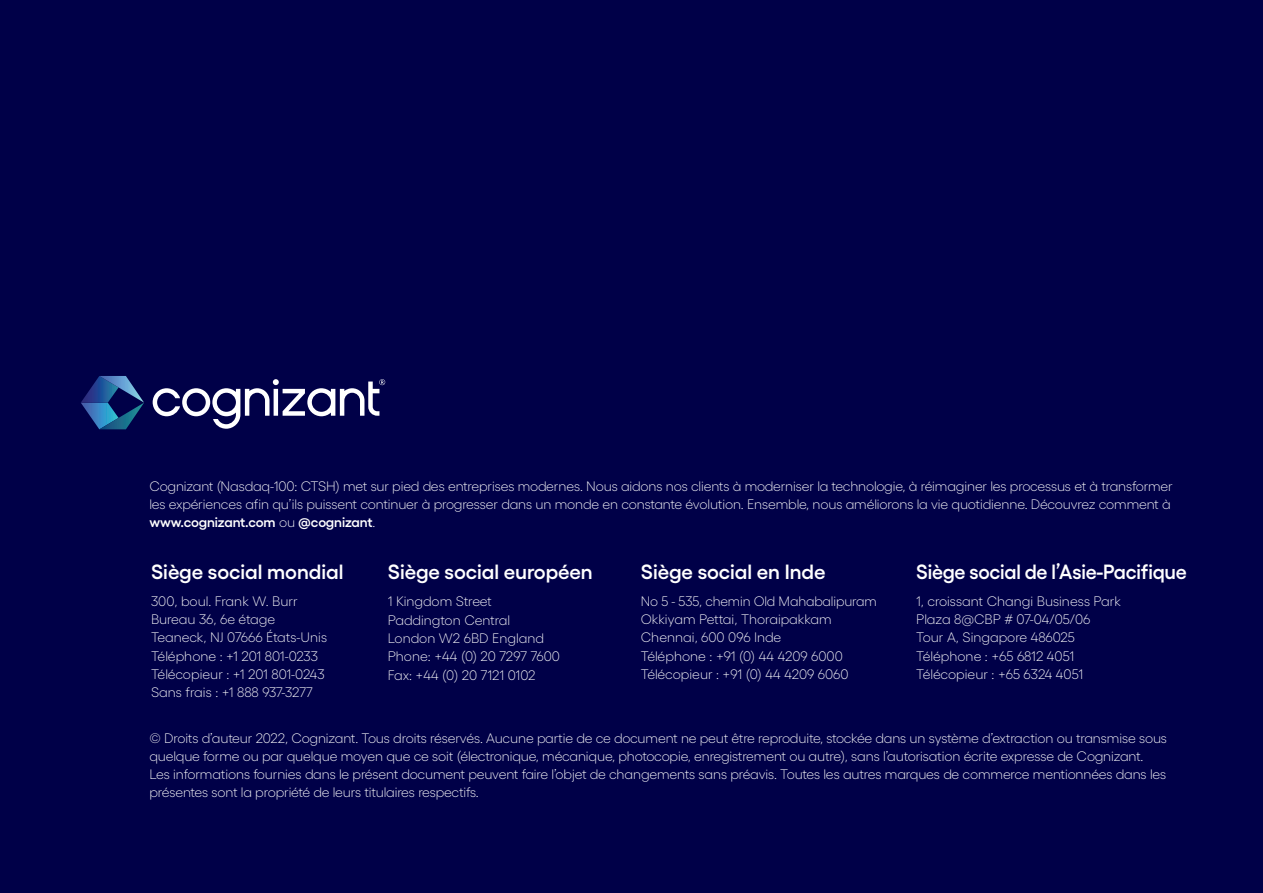
<style>
.page{position:relative;width:1263px;height:893px;background:#000048}
.page>*{position:absolute;margin:0;border:0;box-sizing:border-box;transform-origin:0 0}
.Folio_Centered_8_10{font:600 20.55px "Gellix";letter-spacing:-.005em;color:#fff}
.Folio_Centered_8_10-2{font:600 20.55px "Gellix";letter-spacing:-.005em;color:#fff;scale:.96 1}
.Folio_Centered_8_10-3{font:300 13.65px/18.3px "Gellix";letter-spacing:-.01em;color:#fff}
.s1{font-weight:600}
</style>
<div class="page">
<svg style="left:153px;top:379px;width:232px;height:50px"></svg>
<svg style="left:81px;top:376px;width:63px;height:53px"></svg>
<p class="Folio_Centered_8_10-3" style="left:149px;top:476px;width:1025px">Cognizant (Nasdaq-100: CTSH) met sur pied des entreprises modernes. Nous aidons nos clients à moderniser la technologie, à réimaginer les processus et à transformer les expériences afin qu’ils puissent continuer à progresser dans un monde en constante évolution. Ensemble, nous améliorons la vie quotidienne. Découvrez comment à <span class="s1">www.cognizant.com</span> ou <span class="s1">@cognizant</span>.</p>
<p class="Folio_Centered_8_10" style="left:151px;top:555px;width:194px">Siège social mondial</p>
<p class="Folio_Centered_8_10-3" style="left:151px;top:590px;width:148px">300, boul. Frank W. Burr</p>
<p class="Folio_Centered_8_10-3" style="left:151px;top:609px;width:126px">Bureau 36, 6e étage</p>
<p class="Folio_Centered_8_10-3" style="left:151px;top:627px;width:178px">Teaneck, NJ 07666 États-Unis</p>
<p class="Folio_Centered_8_10-3" style="left:151px;top:645px;width:169px">Téléphone : +1 201 801-0233</p>
<p class="Folio_Centered_8_10-3" style="left:151px;top:664px;width:175px">Télécopieur : +1 201 801-0243</p>
<p class="Folio_Centered_8_10-3" style="left:151px;top:682px;width:163px">Sans frais : +1 888 937-3277</p>
<p class="Folio_Centered_8_10-2" style="left:916px;top:555px;width:283px">Siège social de l’Asie-Pacifique</p>
<p class="Folio_Centered_8_10-3" style="left:916px;top:590px;width:206px">1, croissant Changi Business Park</p>
<p class="Folio_Centered_8_10-3" style="left:916px;top:609px;width:176px">Plaza 8@CBP # 07-04/05/06</p>
<p class="Folio_Centered_8_10-3" style="left:916px;top:627px;width:160px">Tour A, Singapore 486025</p>
<p class="Folio_Centered_8_10-3" style="left:916px;top:645px;width:160px">Téléphone : +65 6812 4051</p>
<p class="Folio_Centered_8_10-3" style="left:916px;top:664px;width:169px">Télécopieur : +65 6324 4051</p>
<p class="Folio_Centered_8_10" style="left:388px;top:555px;width:207px">Siège social européen</p>
<p class="Folio_Centered_8_10-3" style="left:388px;top:591px;width:106px">1 Kingdom Street</p>
<p class="Folio_Centered_8_10-3" style="left:388px;top:609px;width:124px">Paddington Central</p>
<p class="Folio_Centered_8_10-3" style="left:388px;top:628px;width:158px">London W2 6BD England</p>
<p class="Folio_Centered_8_10-3" style="left:388px;top:646px;width:174px">Phone: +44 (0) 20 7297 7600</p>
<p class="Folio_Centered_8_10-3" style="left:388px;top:664px;width:149px">Fax: +44 (0) 20 7121 0102</p>
<p class="Folio_Centered_8_10" style="left:641px;top:555px;width:186px">Siège social en Inde</p>
<p class="Folio_Centered_8_10-3" style="left:641px;top:590px;width:237px">No 5 - 535, chemin Old Mahabalipuram</p>
<p class="Folio_Centered_8_10-3" style="left:641px;top:609px;width:192px">Okkiyam Pettai, Thoraipakkam</p>
<p class="Folio_Centered_8_10-3" style="left:641px;top:627px;width:142px">Chennai, 600 096 Inde</p>
<p class="Folio_Centered_8_10-3" style="left:641px;top:645px;width:203px">Téléphone : +91 (0) 44 4209 6000</p>
<p class="Folio_Centered_8_10-3" style="left:641px;top:664px;width:209px">Télécopieur : +91 (0) 44 4209 6060</p>
<p class="Folio_Centered_8_10-3" style="left:149px;top:727px;width:1019px">© Droits d’auteur 2022, Cognizant. Tous droits réservés. Aucune partie de ce document ne peut être reproduite, stockée dans un système d’extraction ou transmise sous quelque forme ou par quelque moyen que ce soit (électronique, mécanique, photocopie, enregistrement ou autre), sans l’autorisation écrite expresse de Cognizant.<br>Les informations fournies dans le présent document peuvent faire l’objet de changements sans préavis. Toutes les autres marques de commerce mentionnées dans les présentes sont la propriété de leurs titulaires respectifs.</p>
</div>
